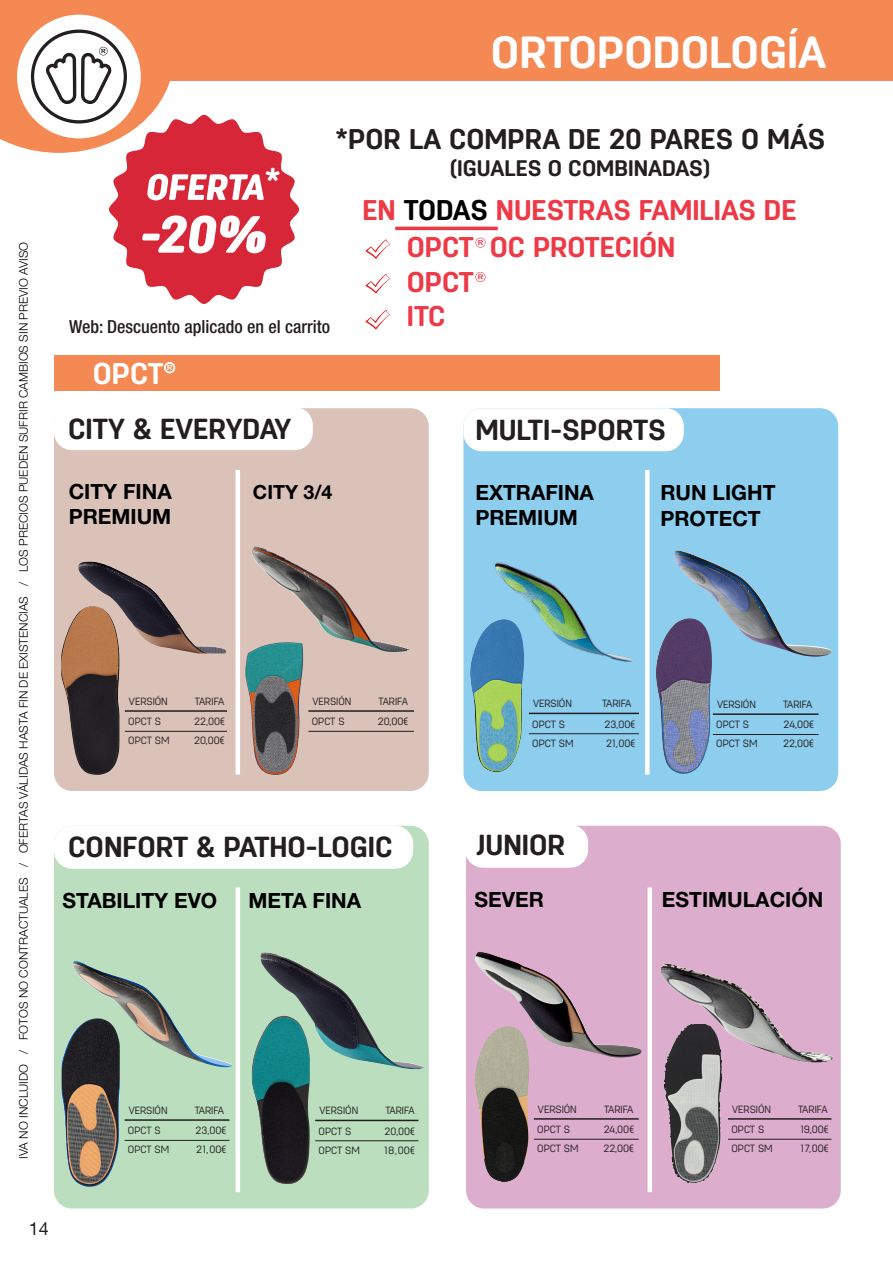
<style>
.page{position:relative;width:893px;height:1263px;background:#fff}
.page>*{position:absolute;margin:0;border:0;box-sizing:border-box;transform-origin:0 0}
.t1{font:700 45px "Antartida Rounded";color:#fff}
.t2{font:700 36.15px "Antartida Rounded";color:#fff}
.t3{font:700 30px "Antartida Rounded";color:#fff}
.t4{font:700 28.95px "Antartida Rounded";color:#231f20}
.t5{font:700 28.5px/37.5px "Antartida Rounded";color:#ee3947}
.t6{font:700 28.5px "Antartida Rounded";color:#231f20}
.t7{font:700 22.5px "Antartida Rounded";color:#231f20}
.t8{font:700 21px/25.2px "Helvetica Neue LT Std";color:#000001}
.t9{font:700 19.5px "Helvetica Neue LT Std";color:#000005}
.t10{font:500 condensed 18px "Helvetica Neue LT Pro";color:#231f20}
.t11{font:18px "Helvetica Neue LT Std";color:#231f20}
.t12{font:300 12px "Helvetica Neue LT Std";color:#000001}
.t13{font:300 10.5px "Antartida Rounded";color:#231f20}
.s1{color:#000001}
</style>
<div class="page">
<div style="left:120px;top:0;width:773px;height:81px;background:#f58953"></div>
<svg style="left:0;top:0;width:299px;height:304px"></svg>
<div style="left:54px;top:408px;width:375px;height:383px;background:#dac2b8;border-radius:18px"></div>
<div style="left:54px;top:826px;width:375px;height:382px;background:#bbdebe;border-radius:18px"></div>
<div style="left:466px;top:826px;width:375px;height:382px;background:#ddadcd;border-radius:18px"></div>
<div style="left:463px;top:408px;width:375px;height:383px;background:#8dcded;border-radius:18px"></div>
<div style="left:54px;top:407px;width:259px;height:43px;background:#fff;border-radius:18px"></div>
<div style="left:463px;top:408px;width:221px;height:43px;background:#fff;border-radius:18px"></div>
<div style="left:54px;top:826px;width:359px;height:43px;background:#fff;border-radius:18px"></div>
<div style="left:465px;top:825px;width:123px;height:43px;background:#fff;border-radius:18px"></div>
<img style="left:62px;top:1034px;width:58px;height:153px">
<img style="left:61px;top:613px;width:58px;height:162px">
<img style="left:252px;top:1037px;width:58px;height:147px">
<img style="left:73px;top:961px;width:159px;height:106px">
<img style="left:78px;top:562px;width:149px;height:91px">
<img style="left:261px;top:952px;width:163px;height:117px">
<hr style="left:236px;top:470px;width:4px;height:305px;background:#fff">
<hr style="left:236px;top:887px;width:4px;height:305px;background:#fff">
<hr style="left:648px;top:887px;width:4px;height:305px;background:#fff">
<hr style="left:645px;top:470px;width:4px;height:305px;background:#fff">
<img style="left:252px;top:547px;width:158px;height:105px">
<img style="left:470px;top:642px;width:54px;height:130px">
<img style="left:478px;top:562px;width:156px;height:107px">
<img style="left:674px;top:550px;width:157px;height:107px">
<img style="left:656px;top:618px;width:56px;height:156px">
<img style="left:475px;top:952px;width:167px;height:105px">
<img style="left:660px;top:939px;width:181px;height:139px">
<img style="left:475px;top:1026px;width:54px;height:156px">
<img style="left:660px;top:1024px;width:62px;height:159px">
<img style="left:245px;top:642px;width:58px;height:133px">
<hr style="left:395px;top:227px;width:103px;height:3px;background:#ee3947">
<hr style="left:125px;top:1119px;width:104px;height:2px;background:#231f20">
<hr style="left:534px;top:1118px;width:105px;height:2px;background:#231f20">
<hr style="left:728px;top:1118px;width:103px;height:2px;background:#231f20">
<hr style="left:529px;top:713px;width:110px;height:1px;background:#231f20">
<hr style="left:713px;top:713px;width:105px;height:2px;background:#231f20">
<hr style="left:125px;top:710px;width:102px;height:2px;background:#231f20">
<hr style="left:315px;top:1120px;width:103px;height:1px;background:#231f20">
<hr style="left:308px;top:710px;width:106px;height:2px;background:#231f20">
<hr style="left:125px;top:1140px;width:104px;height:1px;background:#231f20">
<hr style="left:534px;top:1139px;width:105px;height:1px;background:#231f20">
<hr style="left:728px;top:1139px;width:103px;height:1px;background:#231f20">
<hr style="left:529px;top:733px;width:110px;height:1px;background:#231f20">
<hr style="left:713px;top:734px;width:105px;height:1px;background:#231f20">
<hr style="left:125px;top:731px;width:102px;height:1px;background:#231f20">
<hr style="left:315px;top:1140px;width:103px;height:1px;background:#231f20">
<hr style="left:308px;top:731px;width:106px;height:1px;background:#231f20">
<div style="left:54px;top:355px;width:665px;height:36px;background:#f58953"></div>
<svg style="left:164px;top:362px;width:12px;height:12px"></svg>
<svg style="left:365px;top:239px;width:25px;height:20px"></svg>
<svg style="left:365px;top:274px;width:25px;height:19px"></svg>
<svg style="left:365px;top:310px;width:25px;height:19px"></svg>
<svg style="left:475px;top:238px;width:11px;height:10px"></svg>
<svg style="left:475px;top:272px;width:11px;height:10px"></svg>
<p class="t12" style="left:16px;top:1159px;width:918px;rotate:-90deg">IVA NO INCLUIDO / FOTOS NO CONTRACTUALES / OFERTAS VÁLIDAS HASTA FIN DE EXISTENCIAS / LOS PRECIOS PUEDEN SUFRIR CAMBIOS SIN PREVIO AVISO</p>
<h2 class="t2" style="left:265px;top:161px;width:18px">*</h2>
<h1 class="t1" style="left:491px;top:27px;width:337px">ORTOPODOLOGÍA</h1>
<h3 class="t6" style="left:335px;top:123px;width:492px">*POR LA COMPRA DE 20 PARES O MÁS</h3>
<h3 class="t7" style="left:450px;top:156px;width:262px">(IGUALES O COMBINADAS)</h3>
<h3 class="t5" style="left:407px;top:192px;width:391px;text-indent:-44px">EN <span class="s1">TODAS</span> NUESTRAS FAMILIAS DE<br>OPCT OC PROTECIÓN</h3>
<h3 class="t5" style="left:407px;top:263px;width:69px">OPCT</h3>
<h3 class="t10" style="left:69px;top:315px;width:262px">Web: Descuento aplicado en el carrito</h3>
<h3 class="t3" style="left:93px;top:357px;width:72px">OPCT</h3>
<h3 class="t5" style="left:407px;top:298px;width:40px">ITC</h3>
<h3 class="t4" style="left:68px;top:412px;width:225px">CITY &amp; EVERYDAY</h3>
<h3 class="t4" style="left:475px;top:414px;width:192px">MULTI-SPORTS</h3>
<h3 class="t8" style="left:69px;top:478px;width:105px">CITY FINA<br>PREMIUM</h3>
<h3 class="t9" style="left:253px;top:480px;width:81px">CITY 3/4</h3>
<p class="t13" style="left:129px;top:695px;width:40px">VERSIÓN</p>
<p class="t13" style="left:195px;top:695px;width:31px">TARIFA</p>
<p class="t13" style="left:313px;top:695px;width:40px">VERSIÓN</p>
<p class="t13" style="left:379px;top:695px;width:31px">TARIFA</p>
<h3 class="t8" style="left:475px;top:479px;width:120px">EXTRAFINA<br>PREMIUM</h3>
<h3 class="t8" style="left:660px;top:480px;width:117px">RUN LIGHT<br>PROTECT</h3>
<p class="t13" style="left:533px;top:698px;width:40px">VERSIÓN</p>
<p class="t13" style="left:602px;top:698px;width:31px">TARIFA</p>
<p class="t13" style="left:717px;top:698px;width:40px">VERSIÓN</p>
<p class="t13" style="left:783px;top:698px;width:31px">TARIFA</p>
<p class="t13" style="left:128px;top:716px;width:34px">OPCT S</p>
<p class="t13" style="left:532px;top:718px;width:34px">OPCT S</p>
<p class="t13" style="left:605px;top:718px;width:32px">23,00€</p>
<p class="t13" style="left:716px;top:719px;width:34px">OPCT S</p>
<p class="t13" style="left:783px;top:719px;width:32px">24,00€</p>
<p class="t13" style="left:194px;top:716px;width:32px">22,00€</p>
<p class="t13" style="left:312px;top:716px;width:34px">OPCT S</p>
<p class="t13" style="left:378px;top:716px;width:32px">20,00€</p>
<p class="t13" style="left:128px;top:735px;width:43px">OPCT SM</p>
<p class="t13" style="left:532px;top:737px;width:43px">OPCT SM</p>
<p class="t13" style="left:606px;top:737px;width:31px">21,00€</p>
<p class="t13" style="left:716px;top:738px;width:43px">OPCT SM</p>
<p class="t13" style="left:783px;top:738px;width:32px">22,00€</p>
<p class="t13" style="left:194px;top:735px;width:32px">20,00€</p>
<h3 class="t4" style="left:68px;top:831px;width:326px">CONFORT &amp; PATHO-LOGIC</h3>
<h3 class="t4" style="left:477px;top:829px;width:90px">JUNIOR</h3>
<h3 class="t8" style="left:63px;top:887px;width:156px">STABILITY EVO</h3>
<h3 class="t8" style="left:475px;top:886px;width:71px">SEVER</h3>
<h3 class="t8" style="left:662px;top:886px;width:163px">ESTIMULACIÓN</h3>
<h3 class="t8" style="left:248px;top:888px;width:114px">META FINA</h3>
<p class="t13" style="left:129px;top:1104px;width:40px">VERSIÓN</p>
<p class="t13" style="left:195px;top:1104px;width:31px">TARIFA</p>
<p class="t13" style="left:538px;top:1103px;width:40px">VERSIÓN</p>
<p class="t13" style="left:604px;top:1103px;width:31px">TARIFA</p>
<p class="t13" style="left:732px;top:1103px;width:40px">VERSIÓN</p>
<p class="t13" style="left:798px;top:1103px;width:31px">TARIFA</p>
<p class="t13" style="left:319px;top:1105px;width:40px">VERSIÓN</p>
<p class="t13" style="left:385px;top:1105px;width:31px">TARIFA</p>
<p class="t13" style="left:128px;top:1125px;width:34px">OPCT S</p>
<p class="t13" style="left:196px;top:1125px;width:32px">23,00€</p>
<p class="t13" style="left:537px;top:1124px;width:34px">OPCT S</p>
<p class="t13" style="left:604px;top:1124px;width:32px">24,00€</p>
<p class="t13" style="left:731px;top:1124px;width:34px">OPCT S</p>
<p class="t13" style="left:801px;top:1124px;width:29px">19,00€</p>
<p class="t13" style="left:319px;top:1125px;width:34px">OPCT S</p>
<p class="t13" style="left:385px;top:1125px;width:32px">20,00€</p>
<p class="t13" style="left:128px;top:1144px;width:43px">OPCT SM</p>
<p class="t13" style="left:196px;top:1144px;width:32px">21,00€</p>
<p class="t13" style="left:537px;top:1142px;width:43px">OPCT SM</p>
<p class="t13" style="left:603px;top:1142px;width:32px">22,00€</p>
<p class="t13" style="left:731px;top:1142px;width:43px">OPCT SM</p>
<p class="t13" style="left:801px;top:1142px;width:29px">17,00€</p>
<p class="t13" style="left:319px;top:1144px;width:43px">OPCT SM</p>
<p class="t13" style="left:385px;top:1144px;width:32px">18,00€</p>
<h3 class="t11" style="left:29px;top:1217px;width:22px">14</h3>
</div>
